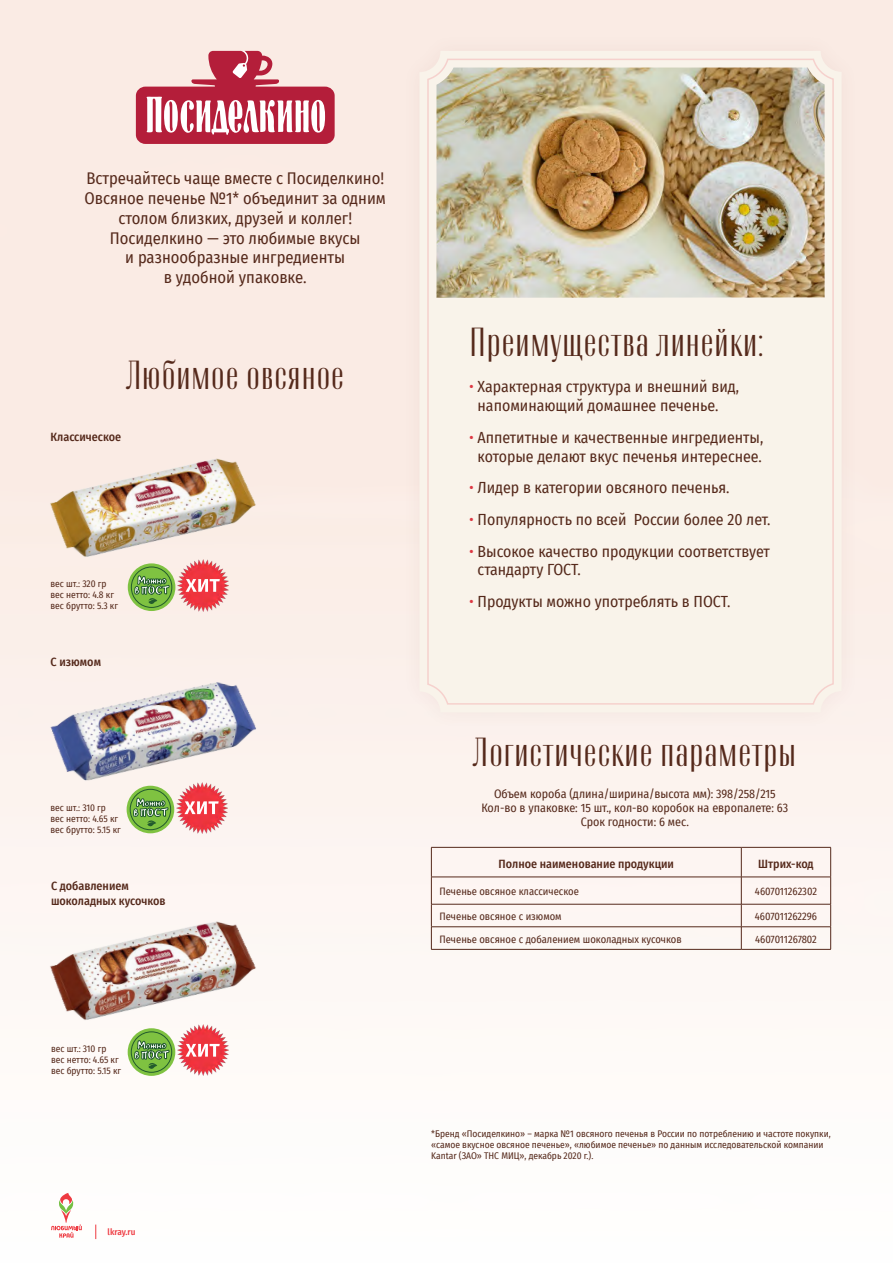
<style>
.page{position:relative;width:893px;height:1263px;background:#fff}
.page>*{position:absolute;margin:0;border:0;box-sizing:border-box;transform-origin:0 0}
.t1{font:40.5px "TT Knickerbockers Grotesk";letter-spacing:.01em;color:#55291b}
.t2{font:16.5px/19.8px "Fira Sans Condensed";color:#55291b}
.t3{font:15.75px/18.9px "Fira Sans Condensed";color:#55291b}
.t4{font:12px "Fira Sans Condensed";color:#55291b}
.t5{font:500 12px/14.4px "Fira Sans Condensed";color:#55291b}
.t6{font:10.5px "Fira Sans Condensed";color:#55291b}
.t7{font:9.45px/11.4px "Fira Sans Condensed";color:#55291b}
.t8{font:500 9px "Fira Sans Condensed";color:#ee3a41}
.s1{color:#dd3843}
</style>
<div class="page">
<img style="left:0;top:0;width:893px;height:1240px">
<svg style="left:51px;top:1193px;width:31px;height:45px"></svg>
<svg style="left:95px;top:1224px;width:1px;height:15px"></svg>
<div style="left:401px;top:32px;width:459px;height:699px;background:#f9f3ea"></div>
<div style="left:427px;top:59px;width:407px;height:646px;border:2px solid #f6d1cd;border-radius:20px"></div>
<img style="left:436px;top:68px;width:389px;height:230px">
<svg style="left:136px;top:51px;width:199px;height:93px;background:#d5818e"></svg>
<hr style="left:431px;top:847px;width:310px;height:1px;background:#55291b">
<hr style="left:431px;top:847px;width:1px;height:30px;background:#55291b">
<hr style="left:741px;top:847px;width:90px;height:1px;background:#55291b">
<hr style="left:741px;top:847px;width:1px;height:30px;background:#55291b">
<hr style="left:830px;top:847px;width:1px;height:30px;background:#55291b">
<hr style="left:431px;top:877px;width:310px;height:1px;background:#55291b">
<hr style="left:741px;top:877px;width:90px;height:1px;background:#55291b">
<hr style="left:431px;top:904px;width:310px;height:1px;background:#55291b">
<hr style="left:741px;top:904px;width:90px;height:1px;background:#55291b">
<hr style="left:431px;top:926px;width:310px;height:1px;background:#55291b">
<svg style="left:431px;top:877px;width:1px;height:72px"></svg>
<hr style="left:741px;top:926px;width:90px;height:1px;background:#55291b">
<svg style="left:741px;top:877px;width:1px;height:72px"></svg>
<svg style="left:830px;top:877px;width:1px;height:72px"></svg>
<hr style="left:431px;top:949px;width:310px;height:1px;background:#55291b">
<hr style="left:741px;top:949px;width:90px;height:1px;background:#55291b">
<img style="left:39px;top:457px;width:223px;height:110px">
<img style="left:39px;top:919px;width:223px;height:111px">
<svg style="left:128px;top:563px;width:47px;height:48px"></svg>
<div style="left:131px;top:566px;width:41px;height:42px;border:1px solid #225a2d;border-radius:50%"></div>
<svg style="left:134px;top:575px;width:36px;height:87px;background:#c4d3ad"></svg>
<img style="left:40px;top:680px;width:222px;height:110px">
<img style="left:177px;top:560px;width:51px;height:51px">
<svg style="left:186px;top:579px;width:34px;height:13px"></svg>
<svg style="left:127px;top:786px;width:47px;height:47px"></svg>
<div style="left:130px;top:789px;width:41px;height:41px;border:1px solid #225a2d;border-radius:50%"></div>
<svg style="left:133px;top:798px;width:35px;height:86px"></svg>
<svg style="left:128px;top:1028px;width:47px;height:48px"></svg>
<div style="left:131px;top:1031px;width:41px;height:42px;border:1px solid #225a2d;border-radius:50%"></div>
<svg style="left:134px;top:1040px;width:35px;height:87px"></svg>
<img style="left:176px;top:782px;width:51px;height:51px">
<svg style="left:184px;top:801px;width:35px;height:13px"></svg>
<img style="left:177px;top:1025px;width:51px;height:51px">
<svg style="left:185px;top:1044px;width:35px;height:13px"></svg>
<p class="t2" style="left:85px;top:168px;width:303px">Встречайтесь чаще вместе с Посиделкино!<br>Овсяное печенье №1* объединит за одним</p>
<p class="t2" style="left:118px;top:208px;width:235px">столом близких, друзей и коллег!</p>
<p class="t2" style="left:110px;top:228px;width:252px;text-align:center">Посиделкино — это любимые вкусы и разнообразные ингредиенты<br>в удобной упаковке.</p>
<p class="t1" style="left:126px;top:354px;width:219px">Любимое овсяное</p>
<p class="t5" style="left:51px;top:429px;width:72px">Классическое</p>
<p class="t7" style="left:51px;top:577px;width:58px">вес шт.: 320 гр</p>
<p class="t7" style="left:51px;top:589px;width:65px">вес нетто: 4.8 кг</p>
<p class="t7" style="left:51px;top:600px;width:69px">вес брутто: 5.3 кг</p>
<p class="t5" style="left:51px;top:654px;width:52px">С изюмом</p>
<p class="t7" style="left:51px;top:801px;width:57px">вес шт.: 310 гр</p>
<p class="t7" style="left:51px;top:813px;width:69px">вес нетто: 4.65 кг</p>
<p class="t7" style="left:51px;top:824px;width:72px">вес брутто: 5.15 кг</p>
<p class="t5" style="left:51px;top:878px;width:116px">С добавлением шоколадных кусочков</p>
<p class="t7" style="left:51px;top:1042px;width:57px">вес шт.: 310 гр</p>
<p class="t7" style="left:51px;top:1053px;width:69px">вес нетто: 4.65 кг</p>
<p class="t7" style="left:51px;top:1065px;width:72px">вес брутто: 5.15 кг</p>
<p class="t8" style="left:108px;top:1224px;width:29px">lkray.ru</p>
<p class="t1" style="left:469px;top:322px;width:296px">Преимущества линейки:</p>
<p class="t3" style="left:478px;top:377px;width:263px;text-indent:-9px"><span class="s1">•</span> Характерная структура и внешний вид, напоминающий домашнее печенье.</p>
<p class="t3" style="left:469px;top:427px;width:296px;text-align:center"><span class="s1">•</span> Аппетитные и качественные ингредиенты, которые делают вкус печенья интереснее.</p>
<p class="t3" style="left:469px;top:478px;width:262px"><span class="s1">•</span> Лидер в категории овсяного печенья.</p>
<p class="t3" style="left:469px;top:509px;width:303px"><span class="s1">•</span> Популярность по всей России более 20 лет.</p>
<p class="t3" style="left:478px;top:541px;width:294px;text-indent:-9px"><span class="s1">•</span> Высокое качество продукции соответствует стандарту ГОСТ.</p>
<p class="t3" style="left:469px;top:592px;width:263px"><span class="s1">•</span> Продукты можно употреблять в ПОСТ.</p>
<p class="t1" style="left:473px;top:731px;width:324px">Логистические параметры</p>
<p class="t4" style="left:494px;top:784px;width:283px">Объем короба (длина/ширина/высота мм): 398/258/215</p>
<p class="t4" style="left:481px;top:799px;width:308px">Кол-во в упаковке: 15 шт., кол-во коробок на европалете: 63</p>
<p class="t4" style="left:581px;top:813px;width:110px">Срок годности: 6 мес.</p>
<p class="t5" style="left:499px;top:856px;width:177px">Полное наименование продукции</p>
<p class="t5" style="left:758px;top:856px;width:57px">Штрих-код</p>
<p class="t6" style="left:439px;top:884px;width:141px">Печенье овсяное классическое</p>
<p class="t6" style="left:755px;top:884px;width:64px">4607011262302</p>
<p class="t6" style="left:439px;top:909px;width:124px">Печенье овсяное с изюмом</p>
<p class="t6" style="left:755px;top:909px;width:64px">4607011262296</p>
<p class="t6" style="left:439px;top:931px;width:244px">Печенье овсяное с добалением шоколадных кусочков</p>
<p class="t6" style="left:755px;top:931px;width:63px">4607011267802</p>
<p class="t7" style="left:431px;top:1127px;width:401px">*Бренд «Посиделкино» – марка №1 овсяного печенья в России по потреблению и частоте покупки, «самое вкусное овсяное печенье», «любимое печенье» по данным исследовательской компании<br>Kantar (ЗАО» ТНС МИЦ», декабрь 2020 г.).</p>
</div>
